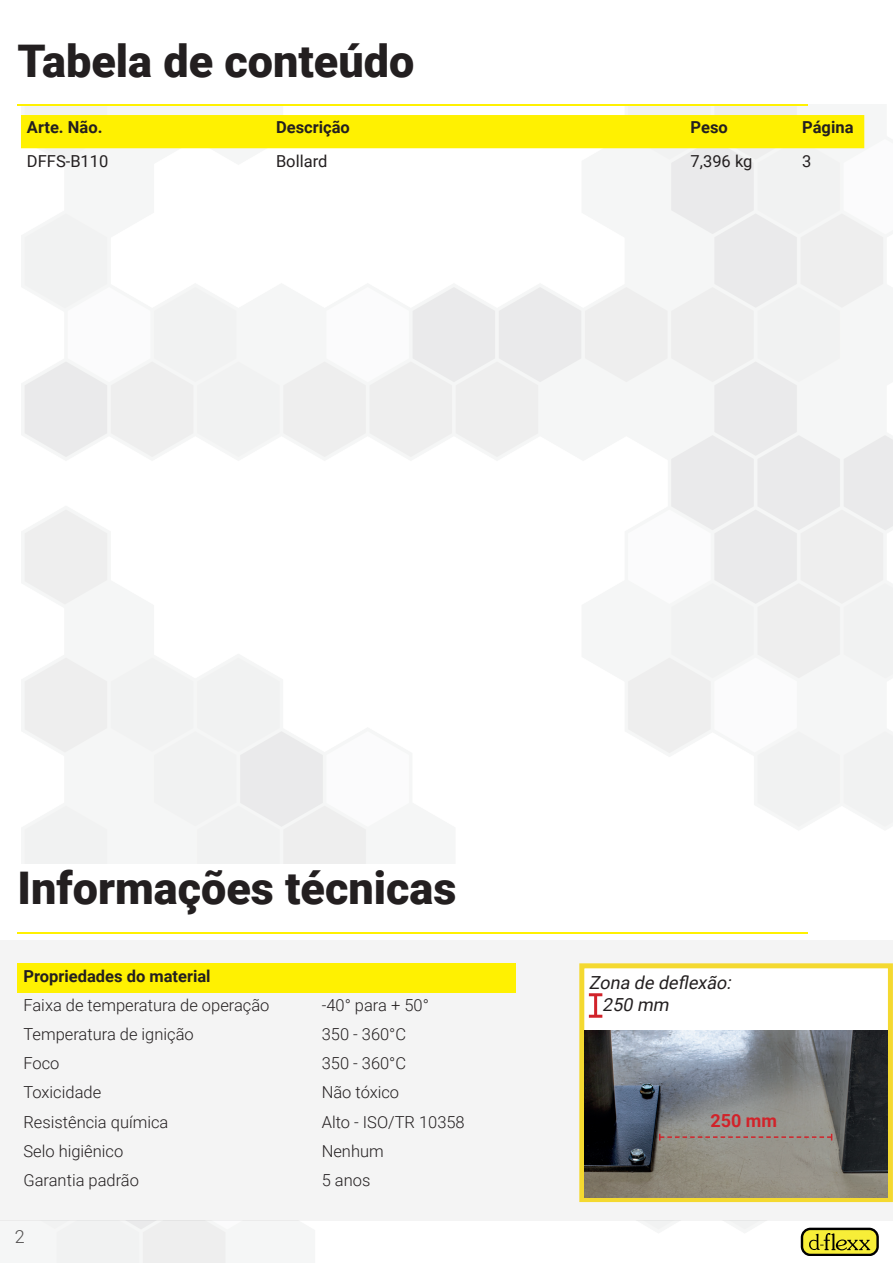
<style>
.page{position:relative;width:893px;height:1263px;background:#fff}
.page>*{position:absolute;margin:0;border:0;box-sizing:border-box;transform-origin:0 0}
.t1{font:900 45px "Roboto";color:#231f20}
.t2{font:italic 18px/21.6px "Roboto";color:#231f20}
.t3{font:700 18px "Roboto";color:#d1232a}
.t4{font:300 18px "Roboto";color:#231f20}
.t5{font:300 16.5px "Roboto";color:#231f20}
.t6{font:700 16.5px "Roboto";color:#231f20}
.t7{font:16.5px "Roboto";color:#231f20}
</style>
<div class="page">
<hr style="left:17px;top:104px;width:791px;height:2px;background:#fff101">
<svg style="left:801px;top:1228px;width:78px;height:28px"></svg>
<div style="left:803px;top:1230px;width:73px;height:24px;background:#f7ee38;border-radius:7px"></div>
<svg style="left:809px;top:1233px;width:61px;height:17px"></svg>
<div style="left:0;top:940px;width:893px;height:280px;background:#f4f4f4"></div>
<div style="left:582px;top:966px;width:308px;height:233px;background:#fff"></div>
<div style="left:579px;top:963px;width:314px;height:239px;border:5px solid #f4d930"></div>
<img style="left:585px;top:1031px;width:303px;height:166px">
<div style="left:17px;top:963px;width:499px;height:29px;background:#fff101"></div>
<hr style="left:17px;top:932px;width:791px;height:1px;background:#fff101">
<div style="left:21px;top:115px;width:843px;height:33px;background:#fff101"></div>
<svg style="left:659px;top:1134px;width:173px;height:6px"></svg>
<hr style="left:594px;top:995px;width:3px;height:21px;background:#d1232a">
<svg style="left:589px;top:993px;width:13px;height:3px"></svg>
<svg style="left:589px;top:1015px;width:13px;height:3px"></svg>
<h1 class="t1" style="left:17px;top:30px;width:398px">Tabela de conteúdo</h1>
<p class="t6" style="left:27px;top:116px;width:77px">Arte. Não.</p>
<p class="t6" style="left:276px;top:116px;width:75px">Descrição</p>
<p class="t6" style="left:691px;top:116px;width:39px">Peso</p>
<p class="t6" style="left:802px;top:116px;width:53px">Página</p>
<p class="t7" style="left:27px;top:149px;width:83px">DFFS-B110</p>
<p class="t7" style="left:276px;top:149px;width:53px">Bollard</p>
<p class="t7" style="left:691px;top:149px;width:63px">7,396 kg</p>
<p class="t7" style="left:802px;top:149px;width:11px">3</p>
<h1 class="t1" style="left:17px;top:857px;width:441px">Informações técnicas</h1>
<p class="t6" style="left:23px;top:964px;width:189px">Propriedades do material</p>
<p class="t5" style="left:23px;top:993px;width:248px">Faixa de temperatura de operação</p>
<p class="t5" style="left:322px;top:993px;width:109px">-40° para + 50°</p>
<p class="t5" style="left:23px;top:1022px;width:172px">Temperatura de ignição</p>
<p class="t5" style="left:322px;top:1022px;width:86px">350 - 360°C</p>
<p class="t5" style="left:23px;top:1052px;width:38px">Foco</p>
<p class="t5" style="left:322px;top:1052px;width:86px">350 - 360°C</p>
<p class="t5" style="left:23px;top:1081px;width:79px">Toxicidade</p>
<p class="t5" style="left:322px;top:1081px;width:79px">Não tóxico</p>
<p class="t5" style="left:23px;top:1110px;width:146px">Resistência química</p>
<p class="t5" style="left:322px;top:1110px;width:145px">Alto - ISO/TR 10358</p>
<p class="t5" style="left:23px;top:1139px;width:101px">Selo higiênico</p>
<p class="t5" style="left:322px;top:1139px;width:64px">Nenhum</p>
<p class="t5" style="left:23px;top:1168px;width:117px">Garantia padrão</p>
<p class="t5" style="left:322px;top:1168px;width:50px">5 anos</p>
<p class="t4" style="left:15px;top:1224px;width:11px">2</p>
<p class="t2" style="left:602px;top:971px;width:134px;text-indent:-13px">Zona de deflexão:<br>250 mm</p>
<p class="t3" style="left:710px;top:1108px;width:68px">250 mm</p>
</div>
